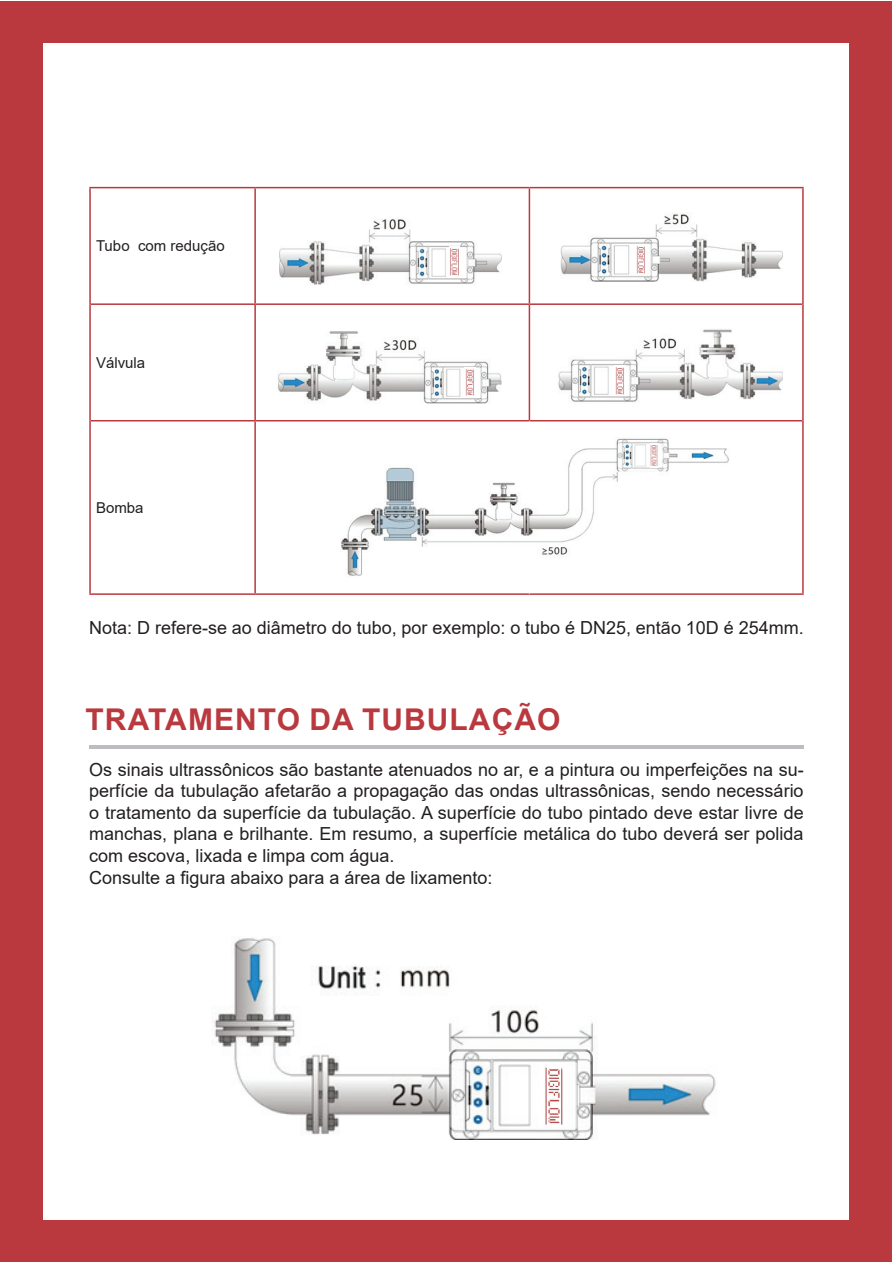
<style>
.page{position:relative;width:893px;height:1263px;background:#fff}
.page>*{position:absolute;margin:0;border:0;box-sizing:border-box;transform-origin:0 0}
.t1{font:700 30px "Arial";letter-spacing:.035em;color:#b9393f}
.t2{font:18px/21.6px "Arial";color:#231f20}
.t3{font:15px "Arial";color:#231f20}
</style>
<div class="page">
<hr style="left:89px;top:745px;width:715px;height:4px;background:#bcbdc0">
<div style="left:1px;top:1px;width:891px;height:42px;background:#b9393f"></div>
<div style="left:1px;top:1220px;width:891px;height:42px;background:#b9393f"></div>
<div style="left:0;top:11px;width:43px;height:1209px;background:#b9393f"></div>
<div style="left:849px;top:11px;width:43px;height:1209px;background:#b9393f"></div>
<hr style="left:89px;top:187px;width:166px;height:1px;background:#b9393f">
<hr style="left:255px;top:187px;width:274px;height:1px;background:#b9393f">
<hr style="left:254px;top:188px;width:2px;height:115px;background:#b9393f">
<hr style="left:529px;top:187px;width:275px;height:1px;background:#b9393f">
<hr style="left:529px;top:188px;width:1px;height:115px;background:#b9393f">
<hr style="left:91px;top:303px;width:164px;height:2px;background:#b9393f">
<hr style="left:255px;top:303px;width:274px;height:2px;background:#b9393f">
<hr style="left:254px;top:305px;width:2px;height:115px;background:#b9393f">
<hr style="left:529px;top:303px;width:273px;height:2px;background:#b9393f">
<hr style="left:529px;top:305px;width:1px;height:115px;background:#b9393f">
<hr style="left:91px;top:420px;width:164px;height:1px;background:#b9393f">
<hr style="left:255px;top:420px;width:274px;height:1px;background:#b9393f">
<hr style="left:254px;top:421px;width:2px;height:172px;background:#b9393f">
<hr style="left:529px;top:420px;width:273px;height:1px;background:#b9393f">
<hr style="left:89px;top:188px;width:2px;height:116px;background:#b9393f">
<hr style="left:802px;top:188px;width:2px;height:116px;background:#b9393f">
<hr style="left:89px;top:304px;width:2px;height:117px;background:#b9393f">
<hr style="left:802px;top:304px;width:2px;height:117px;background:#b9393f">
<hr style="left:89px;top:421px;width:2px;height:172px;background:#b9393f">
<hr style="left:802px;top:421px;width:2px;height:172px;background:#b9393f">
<hr style="left:89px;top:593px;width:166px;height:2px;background:#b9393f">
<hr style="left:255px;top:593px;width:274px;height:2px;background:#b9393f">
<hr style="left:529px;top:593px;width:275px;height:2px;background:#b9393f">
<img style="left:279px;top:219px;width:223px;height:66px">
<img style="left:560px;top:214px;width:223px;height:68px">
<img style="left:278px;top:331px;width:224px;height:73px">
<img style="left:558px;top:329px;width:225px;height:73px">
<img style="left:341px;top:438px;width:388px;height:138px">
<img style="left:212px;top:938px;width:504px;height:201px">
<img style="left:543px;top:1064px;width:22px;height:63px">
<img style="left:449px;top:247px;width:11px;height:29px">
<img style="left:636px;top:245px;width:10px;height:29px">
<img style="left:615px;top:366px;width:10px;height:29px">
<img style="left:650px;top:443px;width:8px;height:24px">
<img style="left:465px;top:367px;width:10px;height:29px">
<p class="t3" style="left:96px;top:236px;width:130px">Tubo com redução</p>
<p class="t3" style="left:96px;top:352px;width:51px">Válvula</p>
<p class="t3" style="left:96px;top:497px;width:49px">Bomba</p>
<p class="t2" style="left:89px;top:617px;width:716px">Nota: D refere-se ao diâmetro do tubo, por exemplo: o tubo é DN25, então 10D é 254mm.</p>
<h1 class="t1" style="left:86px;top:698px;width:476px">TRATAMENTO DA TUBULAÇÃO</h1>
<p class="t2" style="left:89px;top:758px;width:716px">Os sinais ultrassônicos são bastante atenuados no ar, e a pintura ou imperfeições na su&shy;perfície da tubulação afetarão a propagação das ondas ultrassônicas, sendo necessário o tratamento da superfície da tubulação. A superfície do tubo pintado deve estar livre de manchas, plana e brilhante. Em resumo, a superfície metálica do tubo deverá ser polida com escova, lixada e limpa com água.<br>Consulte a figura abaixo para a área de lixamento:</p>
</div>
